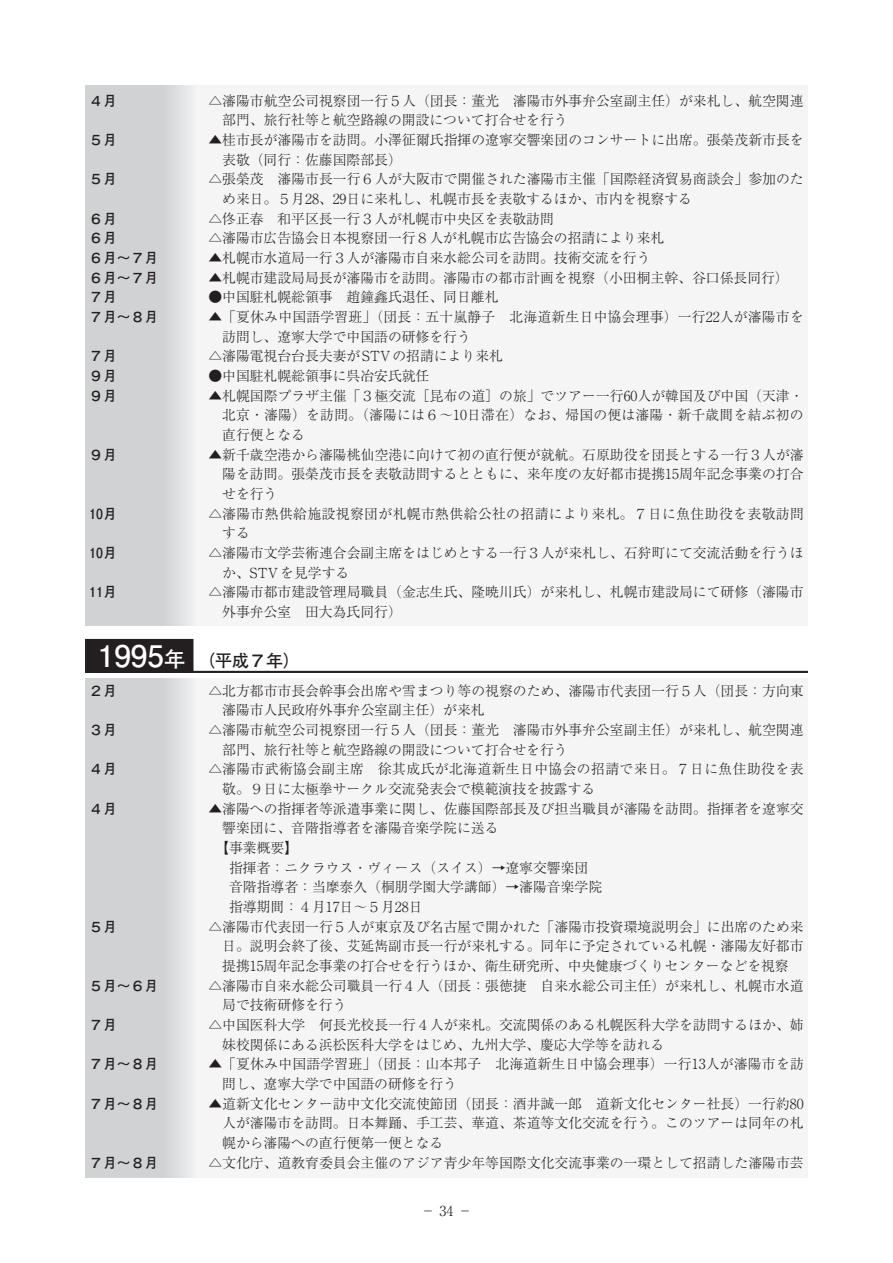
<style>
.page{position:relative;width:893px;height:1263px;background:#fff}
.page>*{position:absolute;margin:0;border:0;box-sizing:border-box;transform-origin:0 0}
.t1{font:700 16.95px "Futo Go B101 Pr 6";color:#231f20}
.t2{font:300 13.8px/19.6px "Ryumin Pr 6";color:#231f20}
.t3{font:300 13.8px/19.6px "Ryumin Pr 6";letter-spacing:.03em;color:#231f20}
.t4{font:700 13.8px "Futo Go B101 Pr 6";color:#231f20}
.s1{font-size:29.7px;color:#fff}
.s2{font-size:21.3px;color:#fff}
</style>
<div class="page">
<div style="left:85px;top:85px;width:723px;height:1093px;background:#f5f5f6"></div>
<div style="left:85px;top:85px;width:111px;height:1093px;background:linear-gradient(to right,#cbccce,#e0e1e3)"></div>
<div style="left:81px;top:626px;width:731px;height:51px;background:#fff"></div>
<hr style="left:85px;top:671px;width:723px;height:2px;background:#231f20">
<div style="left:85px;top:639px;width:108px;height:34px;background:#231f20"></div>
<p class="t4" style="left:89px;top:89px;width:29px">４月</p>
<p class="t2" style="left:222px;top:90px;width:583px;text-indent:-14px">△瀋陽市航空公司視察団一行５人（団長：董光　瀋陽市外事弁公室副主任）が来札し、航空関連部門、旅行社等と航空路線の開設について打合せを行う</p>
<p class="t4" style="left:89px;top:129px;width:29px">５月</p>
<p class="t2" style="left:222px;top:129px;width:583px;text-indent:-14px">▲桂市長が瀋陽市を訪問。小澤征爾氏指揮の遼寧交響楽団のコンサートに出席。張榮茂新市長を表敬（同行：佐藤国際部長）</p>
<p class="t4" style="left:89px;top:168px;width:29px">５月</p>
<p class="t2" style="left:222px;top:169px;width:583px;text-indent:-14px">△張榮茂　瀋陽市長一行６人が大阪市で開催された瀋陽市主催「国際経済貿易商談会」参加のため来日。５月28、29日に来札し、札幌市長を表敬するほか、市内を視察する</p>
<p class="t4" style="left:89px;top:207px;width:29px">６月</p>
<p class="t2" style="left:208px;top:208px;width:347px">△佟正春　和平区長一行３人が札幌市中央区を表敬訪問</p>
<p class="t4" style="left:89px;top:227px;width:29px">６月</p>
<p class="t2" style="left:208px;top:228px;width:458px">△瀋陽市広告協会日本視察団一行８人が札幌市広告協会の招請により来札</p>
<p class="t4" style="left:89px;top:247px;width:71px">６月～７月</p>
<p class="t2" style="left:208px;top:247px;width:444px">▲札幌市水道局一行３人が瀋陽市自来水総公司を訪問。技術交流を行う</p>
<p class="t4" style="left:89px;top:266px;width:71px">６月～７月</p>
<p class="t2" style="left:208px;top:267px;width:582px">▲札幌市建設局局長が瀋陽市を訪問。瀋陽市の都市計画を視察（小田桐主幹、谷口係長同行）</p>
<p class="t4" style="left:89px;top:286px;width:29px">７月</p>
<p class="t2" style="left:208px;top:287px;width:292px">●中国駐札幌総領事　趙鐘鑫氏退任、同日離札</p>
<p class="t4" style="left:89px;top:306px;width:71px">７月～８月</p>
<p class="t2" style="left:222px;top:306px;width:583px;text-indent:-14px">▲「夏休み中国語学習班」（団長：五十嵐静子　北海道新生日中協会理事）一行22人が瀋陽市を訪問し、遼寧大学で中国語の研修を行う</p>
<p class="t4" style="left:89px;top:345px;width:29px">７月</p>
<p class="t2" style="left:208px;top:346px;width:296px">△瀋陽電視台台長夫妻がSTVの招請により来札</p>
<p class="t4" style="left:89px;top:365px;width:29px">９月</p>
<p class="t2" style="left:208px;top:365px;width:223px">●中国駐札幌総領事に呉冶安氏就任</p>
<p class="t4" style="left:89px;top:384px;width:29px">９月</p>
<p class="t2" style="left:222px;top:385px;width:583px;text-align:justify;text-indent:-14px">▲札幌国際プラザ主催「３極交流［昆布の道］の旅」でツアー一行60人が韓国及び中国（天津・北京・瀋陽）を訪問。（瀋陽には６～10日滞在）なお、帰国の便は瀋陽・新千歳間を結ぶ初の直行便となる</p>
<p class="t4" style="left:89px;top:443px;width:29px">９月</p>
<p class="t2" style="left:222px;top:444px;width:583px;text-align:justify;text-indent:-14px">▲新千歳空港から瀋陽桃仙空港に向けて初の直行便が就航。石原助役を団長とする一行３人が瀋陽を訪問。張榮茂市長を表敬訪問するとともに、来年度の友好都市提携15周年記念事業の打合せを行う</p>
<p class="t4" style="left:89px;top:502px;width:29px">10月</p>
<p class="t3" style="left:222px;top:503px;width:583px;text-indent:-14px">△瀋陽市熱供給施設視察団が札幌市熱供給公社の招請により来札。７日に魚住助役を表敬訪問する</p>
<p class="t4" style="left:89px;top:542px;width:29px">10月</p>
<p class="t2" style="left:222px;top:542px;width:583px;text-indent:-14px">△瀋陽市文学芸術連合会副主席をはじめとする一行３人が来札し、石狩町にて交流活動を行うほか、STVを見学する</p>
<p class="t4" style="left:89px;top:581px;width:29px">11月</p>
<p class="t2" style="left:222px;top:582px;width:583px;text-indent:-14px">△瀋陽市都市建設管理局職員（金志生氏、隆暁川氏）が来札し、札幌市建設局にて研修（瀋陽市外事弁公室　田大為氏同行）</p>
<p class="t1" style="left:98px;top:647px;width:204px"><span class="s1">1995</span><span class="s2">年　</span>（平成７年）</p>
<p class="t4" style="left:89px;top:679px;width:29px">２月</p>
<p class="t2" style="left:222px;top:680px;width:597px;text-indent:-14px">△北方都市市長会幹事会出席や雪まつり等の視察のため、瀋陽市代表団一行５人（団長：方向東　瀋陽市人民政府外事弁公室副主任）が来札</p>
<p class="t4" style="left:89px;top:719px;width:29px">３月</p>
<p class="t2" style="left:222px;top:719px;width:583px;text-indent:-14px">△瀋陽市航空公司視察団一行５人（団長：董光　瀋陽市外事弁公室副主任）が来札し、航空関連部門、旅行社等と航空路線の開設について打合せを行う</p>
<p class="t4" style="left:89px;top:758px;width:29px">４月</p>
<p class="t3" style="left:222px;top:759px;width:583px;text-indent:-14px">△瀋陽市武術協会副主席　徐其成氏が北海道新生日中協会の招請で来日。７日に魚住助役を表敬。９日に太極拳サークル交流発表会で模範演技を披露する</p>
<p class="t4" style="left:89px;top:797px;width:29px">４月</p>
<p class="t2" style="left:208px;top:798px;width:597px">▲瀋陽への指揮者等派遣事業に関し、佐藤国際部長及び担当職員が瀋陽を訪問。指揮者を遼寧交</p>
<p class="t2" style="left:222px;top:818px;width:278px">響楽団に、音階指導者を瀋陽音楽学院に送る</p>
<p class="t2" style="left:208px;top:837px;width:91px">　【事業概要】</p>
<p class="t2" style="left:229px;top:857px;width:361px">指揮者：ニクラウス・ヴィース（スイス）→遼寧交響楽団</p>
<p class="t2" style="left:229px;top:877px;width:375px">音階指導者：当摩泰久（桐朋学園大学講師）→瀋陽音楽学院</p>
<p class="t2" style="left:229px;top:896px;width:195px">指導期間：４月17日～５月28日</p>
<p class="t4" style="left:89px;top:915px;width:29px">５月</p>
<p class="t2" style="left:222px;top:916px;width:583px;text-align:justify;text-indent:-14px">△瀋陽市代表団一行５人が東京及び名古屋で開かれた「瀋陽市投資環境説明会」に出席のため来日。説明会終了後、艾延雋副市長一行が来札する。同年に予定されている札幌・瀋陽友好都市提携15周年記念事業の打合せを行うほか、衛生研究所、中央健康づくりセンターなどを視察</p>
<p class="t4" style="left:89px;top:974px;width:71px">５月～６月</p>
<p class="t2" style="left:222px;top:975px;width:583px;text-indent:-14px">△瀋陽市自来水総公司職員一行４人（団長：張徳捷　自来水総公司主任）が来札し、札幌市水道局で技術研修を行う</p>
<p class="t4" style="left:89px;top:1014px;width:29px">７月</p>
<p class="t2" style="left:222px;top:1014px;width:583px;text-indent:-14px">△中国医科大学　何長光校長一行４人が来札。交流関係のある札幌医科大学を訪問するほか、姉妹校関係にある浜松医科大学をはじめ、九州大学、慶応大学等を訪れる</p>
<p class="t4" style="left:89px;top:1053px;width:71px">７月～８月</p>
<p class="t2" style="left:222px;top:1053px;width:583px;text-indent:-14px">▲「夏休み中国語学習班」（団長：山本邦子　北海道新生日中協会理事）一行13人が瀋陽市を訪問し、遼寧大学で中国語の研修を行う</p>
<p class="t4" style="left:89px;top:1092px;width:71px">７月～８月</p>
<p class="t2" style="left:222px;top:1093px;width:583px;text-align:justify;text-indent:-14px">▲道新文化センター訪中文化交流使節団（団長：酒井誠一郎　道新文化センター社長）一行約80人が瀋陽市を訪問。日本舞踊、手工芸、華道、茶道等文化交流を行う。このツアーは同年の札幌から瀋陽への直行便第一便となる</p>
<p class="t4" style="left:89px;top:1151px;width:71px">７月～８月</p>
<p class="t2" style="left:208px;top:1152px;width:597px">△文化庁、道教育委員会主催のアジア青少年等国際文化交流事業の一環として招請した瀋陽市芸</p>
<p class="t2" style="left:421px;top:1200px;width:52px">− 34 −</p>
</div>
